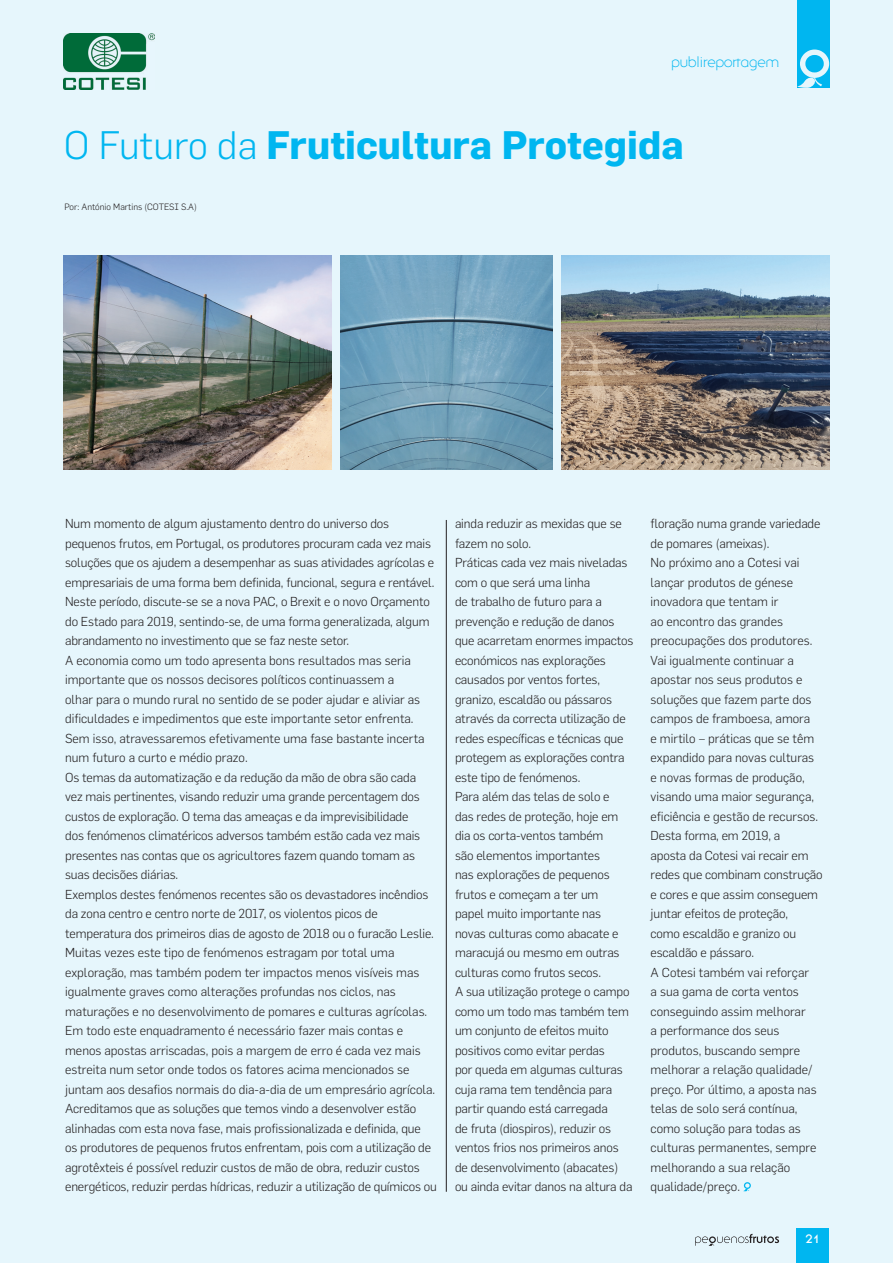
<style>
.page{position:relative;width:893px;height:1263px;background:#e6f6fc}
.page>*{position:absolute;margin:0;border:0;box-sizing:border-box;transform-origin:0 0}
.t1{font:700 39px "Flama";color:#00b6f0}
.t2{font:300 15px "Serif Gothic Std";color:#00b6f0}
.t3{font:300 12.75px/19.5px "Flama";letter-spacing:-.01em;color:#231f20}
.t4{font:700 12px "Serif Gothic Std";color:#fff}
.t5{font:300 9px "Flama";color:#231f20}
.s1{font-weight:300}
</style>
<div class="page">
<div style="left:796px;top:1229px;width:33px;height:34px;background:#00b6f0"></div>
<svg style="left:695px;top:1233px;width:84px;height:13px"></svg>
<div style="left:797px;top:0;width:32px;height:88px;background:#00b6f0"></div>
<svg style="left:797px;top:50px;width:32px;height:38px"></svg>
<img style="left:64px;top:34px;width:91px;height:55px">
<hr style="left:446px;top:520px;width:1px;height:672px;background:#231f20">
<img style="left:64px;top:255px;width:268px;height:215px">
<img style="left:561px;top:255px;width:268px;height:215px">
<img style="left:340px;top:255px;width:213px;height:215px">
<svg style="left:743px;top:1182px;width:8px;height:9px"></svg>
<p class="t2" style="left:671px;top:53px;width:109px">publireportagem</p>
<h1 class="t1" style="left:64px;top:121px;width:621px"><span class="s1">O Futuro da</span> Fruticultura Protegida</h1>
<p class="t5" style="left:64px;top:202px;width:134px">Por: António Martins (COTESI S.A)</p>
<p class="t3" style="left:65px;top:514px;width:373px">Num momento de algum ajustamento dentro do universo dos pequenos frutos, em Portugal, os produtores procuram cada vez mais soluções que os ajudem a desempenhar as suas atividades agrícolas e empresariais de uma forma bem definida, funcional, segura e rentável.<br>Neste período, discute-se se a nova PAC, o Brexit e o novo Orçamento do Estado para 2019, sentindo-se, de uma forma generalizada, algum abrandamento no investimento que se faz neste setor.<br>A economia como um todo apresenta bons resultados mas seria importante que os nossos decisores políticos continuassem a<br>olhar para o mundo rural no sentido de se poder ajudar e aliviar as dificuldades e impedimentos que este importante setor enfrenta.<br>Sem isso, atravessaremos efetivamente uma fase bastante incerta num futuro a curto e médio prazo.<br>Os temas da automatização e da redução da mão de obra são cada vez mais pertinentes, visando reduzir uma grande percentagem dos custos de exploração. O tema das ameaças e da imprevisibilidade<br>dos fenómenos climatéricos adversos também estão cada vez mais presentes nas contas que os agricultores fazem quando tomam as suas decisões diárias.<br>Exemplos destes fenómenos recentes são os devastadores incêndios da zona centro e centro norte de 2017, os violentos picos de temperatura dos primeiros dias de agosto de 2018 ou o furacão Leslie.<br>Muitas vezes este tipo de fenómenos estragam por total uma exploração, mas também podem ter impactos menos visíveis mas igualmente graves como alterações profundas nos ciclos, nas maturações e no desenvolvimento de pomares e culturas agrícolas.<br>Em todo este enquadramento é necessário fazer mais contas e menos apostas arriscadas, pois a margem de erro é cada vez mais estreita num setor onde todos os fatores acima mencionados se juntam aos desafios normais do dia-a-dia de um empresário agrícola.<br>Acreditamos que as soluções que temos vindo a desenvolver estão alinhadas com esta nova fase, mais profissionalizada e definida, que<br>os produtores de pequenos frutos enfrentam, pois com a utilização de agrotêxteis é possível reduzir custos de mão de obra, reduzir custos energéticos, reduzir perdas hídricas, reduzir a utilização de químicos ou</p>
<p class="t3" style="left:455px;top:514px;width:180px">ainda reduzir as mexidas que se fazem no solo.<br>Práticas cada vez mais niveladas com o que será uma linha<br>de trabalho de futuro para a prevenção e redução de danos que acarretam enormes impactos económicos nas explorações causados por ventos fortes, granizo, escaldão ou pássaros através da correcta utilização de redes específicas e técnicas que protegem as explorações contra este tipo de fenómenos.<br>Para além das telas de solo e<br>das redes de proteção, hoje em dia os corta-ventos também<br>são elementos importantes<br>nas explorações de pequenos frutos e começam a ter um<br>papel muito importante nas novas culturas como abacate e maracujá ou mesmo em outras culturas como frutos secos.<br>A sua utilização protege o campo como um todo mas também tem um conjunto de efeitos muito positivos como evitar perdas<br>por queda em algumas culturas cuja rama tem tendência para partir quando está carregada<br>de fruta (diospiros), reduzir os ventos frios nos primeiros anos de desenvolvimento (abacates) ou ainda evitar danos na altura da</p>
<p class="t3" style="left:651px;top:514px;width:174px">floração numa grande variedade de pomares (ameixas).<br>No próximo ano a Cotesi vai lançar produtos de génese inovadora que tentam ir<br>ao encontro das grandes preocupações dos produtores.<br>Vai igualmente continuar a apostar nos seus produtos e soluções que fazem parte dos campos de framboesa, amora<br>e mirtilo – práticas que se têm expandido para novas culturas e novas formas de produção, visando uma maior segurança, eficiência e gestão de recursos.<br>Desta forma, em 2019, a<br>aposta da Cotesi vai recair em redes que combinam construção e cores e que assim conseguem juntar efeitos de proteção,<br>como escaldão e granizo ou escaldão e pássaro.<br>A Cotesi também vai reforçar<br>a sua gama de corta ventos conseguindo assim melhorar<br>a performance dos seus produtos, buscando sempre melhorar a relação qualidade/ preço. Por último, a aposta nas telas de solo será contínua, como solução para todas as culturas permanentes, sempre melhorando a sua relação qualidade/preço.</p>
<p class="t4" style="left:805px;top:1232px;width:16px">21</p>
</div>
